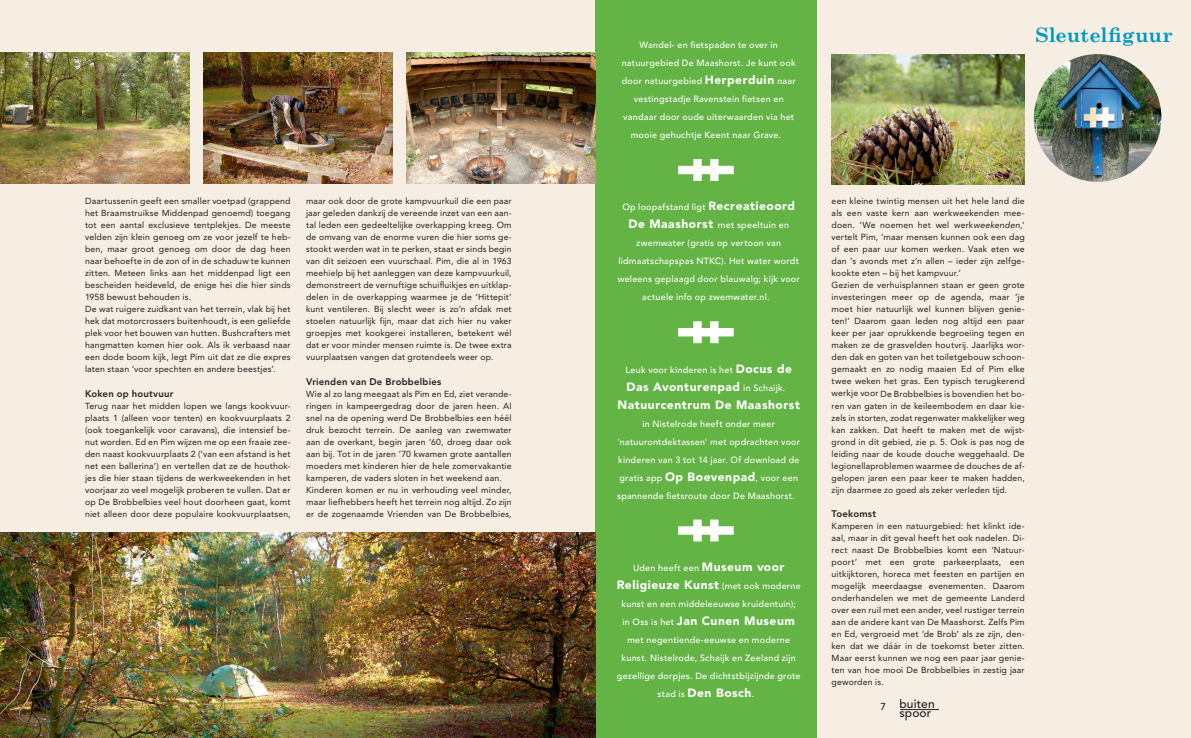
<style>
.page{position:relative;width:1191px;height:738px;background:#fff}
.page>*{position:absolute;margin:0;border:0;box-sizing:border-box;transform-origin:0 0}
.t1{font:700 20px "Century Schoolbook";letter-spacing:-.005em;color:#0099bd}
.t2{font:900 12px/18px "Avenir LT Std";letter-spacing:.045em;color:#fff;text-align:center}
.t3{font:500 12px/9px "Avenir LT Std";letter-spacing:.01em;color:#231f20;text-align:right}
.t4{font:800 9.5px "Avenir LT Pro";letter-spacing:.025em;color:#231f20}
.t5{font:500 9px/18px "Avenir LT Std";letter-spacing:.025em;color:#fff;text-align:center}
.t6{font:8.8px/12px "Avenir LT Pro";letter-spacing:.02em;color:#231f20;text-align:justify}
.s1{font-weight:900;font-size:12px}
.s2{font-weight:500;font-size:9px}
.s3{font-style:italic}
</style>
<div class="page">
<div style="left:0;top:0;width:1191px;height:737px;background:#f6eee2"></div>
<hr style="left:900px;top:708px;width:39px;height:1px;background:#231f20">
<div style="left:595px;top:0;width:222px;height:737px;background:#63b445"></div>
<svg style="left:678px;top:159px;width:55px;height:22px"></svg>
<svg style="left:678px;top:321px;width:55px;height:22px"></svg>
<svg style="left:678px;top:519px;width:55px;height:22px"></svg>
<img style="left:1033px;top:54px;width:128px;height:128px;border-radius:64px">
<img style="left:407px;top:53px;width:189px;height:131px">
<img style="left:831px;top:54px;width:193px;height:130px">
<img style="left:0;top:532px;width:595px;height:205px">
<img style="left:203px;top:53px;width:190px;height:131px">
<img style="left:0;top:53px;width:189px;height:131px">
<p class="t6" style="left:85px;top:195px;width:207px;text-align:left">Daartussenin geeft een smaller voetpad (grappend het Braamstruikse Middenpad genoemd) toegang tot een aantal exclusieve tentplekjes. De meeste velden zijn klein genoeg om ze voor jezelf te heb&shy;ben, maar groot genoeg om door de dag heen naar behoefte in de zon of in de schaduw te kunnen zitten. Meteen links aan het middenpad ligt een bescheiden heideveld, de enige hei die hier sinds 1958 bewust behouden is.<br>De wat ruigere zuidkant van het terrein, vlak bij het hek dat motorcrossers buitenhoudt, is een geliefde plek voor het bouwen van hutten. Bushcrafters met hangmatten komen hier ook. Als ik verbaasd naar een dode boom kijk, legt Pim uit dat ze die expres laten staan ‘voor spechten en andere beestjes’.</p>
<p class="t4" style="left:85px;top:387px;width:90px">Koken op houtvuur</p>
<p class="t6" style="left:85px;top:399px;width:207px">Terug naar het midden lopen we langs kookvuur&shy;plaats 1 (alleen voor tenten) en kookvuurplaats 2 (ook toegankelijk voor caravans), die intensief be&shy;nut worden. Ed en Pim wijzen me op een fraaie zee&shy;den naast kookvuurplaats 2 (‘van een afstand is het net een ballerina’) en vertellen dat ze de houthok&shy;jes die hier staan tijdens de werkweekenden in het voorjaar zo veel mogelijk proberen te vullen. Dat er op De Brobbelbies veel hout doorheen gaat, komt niet alleen door deze populaire kookvuurplaatsen,</p>
<p class="t6" style="left:306px;top:195px;width:207px">maar ook door de grote kampvuurkuil die een paar jaar geleden dankzij de vereende inzet van een aan&shy;tal leden een gedeeltelijke overkapping kreeg. Om de omvang van de enorme vuren die hier soms ge&shy;stookt werden wat in te perken, staat er sinds begin van dit seizoen een vuurschaal. Pim, die al in 1963 meehielp bij het aanleggen van deze kampvuurkuil, demonstreert de vernuftige schuifluikjes en uitklap&shy;delen in de overkapping waarmee je de ‘Hittepit’ kunt ventileren. Bij slecht weer is zo’n afdak met stoelen natuurlijk fijn, maar dat zich hier nu vaker groepjes met kookgerei installeren, betekent wél dat er voor minder mensen ruimte is. De twee extra vuurplaatsen vangen dat grotendeels weer op.</p>
<p class="t4" style="left:306px;top:375px;width:137px">Vrienden van De Brobbelbies</p>
<p class="t6" style="left:306px;top:387px;width:207px;text-align:left">Wie al zo lang meegaat als Pim en Ed, ziet verande&shy;ringen in kampeergedrag door de jaren heen. Al snel na de opening werd De Brobbelbies een héél druk bezocht terrein. De aanleg van zwemwater aan de overkant, begin jaren ’60, droeg daar ook aan bij. Tot in de jaren ’70 kwamen grote aantallen moeders met kinderen hier de hele zomervakantie kamperen, de vaders sloten in het weekend aan.<br>Kinderen komen er nu in verhouding veel minder, maar liefhebbers heeft het terrein nog altijd. Zo zijn er de zogenaamde Vrienden van De Brobbelbies,</p>
<p class="t5" style="left:639px;top:36px;width:140px">Wandel- en fietspaden te over in</p>
<p class="t5" style="left:622px;top:54px;width:175px">natuurgebied De Maashorst. Je kunt ook</p>
<p class="t5" style="left:622px;top:72px;width:175px">door natuurgebied <span class="s1">Herperduin</span> naar</p>
<p class="t5" style="left:634px;top:90px;width:151px">vestingstadje Ravenstein fietsen en</p>
<p class="t5" style="left:623px;top:108px;width:172px">vandaar door oude uiterwaarden via het</p>
<p class="t5" style="left:631px;top:126px;width:152px">mooie gehuchtje Keent naar Grave.</p>
<p class="t5" style="left:622px;top:198px;width:174px">Op loopafstand ligt <span class="s1">Recreatieoord</span></p>
<p class="t5" style="left:628px;top:216px;width:162px"><span class="s1">De Maashorst</span> met speeltuin en</p>
<p class="t5" style="left:636px;top:234px;width:146px">zwemwater (gratis op vertoon van</p>
<p class="t5" style="left:618px;top:252px;width:182px">lidmaatschapspas NTKC). Het water wordt</p>
<p class="t5" style="left:617px;top:270px;width:184px">weleens geplaagd door blauwalg; kijk voor</p>
<p class="t5" style="left:642px;top:288px;width:129px">actuele info op zwemwater.nl.</p>
<p class="t5" style="left:625px;top:360px;width:168px">Leuk voor kinderen is het <span class="s1">Docus de</span></p>
<h2 class="t2" style="left:617px;top:377px;width:184px">Das Avonturenpad <span class="s2">in Schaijk.<br></span>Natuurcentrum De Maashorst</h2>
<p class="t5" style="left:617px;top:414px;width:185px">in Nistelrode heeft onder meer 'natuurontdektassen' met opdrachten voor kinderen van 3 tot 14 jaar. Of download de gratis app <span class="s1">Op Boevenpad</span>, voor een spannende fietsroute door De Maashorst.</p>
<p class="t5" style="left:633px;top:558px;width:153px">Uden heeft een <span class="s1">Museum voor</span></p>
<h2 class="t2" style="left:617px;top:575px;width:185px">Religieuze Kunst <span class="s2">(met ook moderne</span></h2>
<p class="t5" style="left:621px;top:594px;width:176px">kunst en een middeleeuwse kruidentuin);</p>
<h2 class="t2" style="left:622px;top:611px;width:174px"><span class="s2">in Oss is het</span> Jan Cunen Museum</h2>
<p class="t5" style="left:617px;top:630px;width:185px">met negentiende-eeuwse en moderne kunst. Nistelrode, Schaijk en Zeeland zijn gezellige dorpjes. De dichtstbijzijnde grote</p>
<h2 class="t2" style="left:657px;top:683px;width:98px"><span class="s2">stad is</span> Den Bosch<span class="s2">.</span></h2>
<h1 class="t1" style="left:1035px;top:23px;width:139px">Sleutelfiguur</h1>
<p class="t6" style="left:831px;top:195px;width:195px;text-align:left">een kleine twintig mensen uit het hele land die als een vaste kern aan werkweekenden mee&shy;doen. ‘We noemen het wel werk<span class="s3">weekenden</span>,’ vertelt Pim, ‘maar mensen kunnen ook een dag of een paar uur komen werken. Vaak eten we dan ’s avonds met z’n allen – ieder zijn zelfge&shy;kookte eten – bij het kampvuur.’<br>Gezien de verhuisplannen staan er geen grote investeringen meer op de agenda, maar ‘je moet hier natuurlijk wel kunnen blijven genie&shy;ten!’ Daarom gaan leden nog altijd een paar keer per jaar oprukkende begroeiing tegen en maken ze de grasvelden houtvrij. Jaarlijks wor&shy;den dak en goten van het toiletgebouw schoon&shy;gemaakt en zo nodig maaien Ed of Pim elke twee weken het gras. Een typisch terugkerend werkje voor De Brobbelbies is bovendien het bo&shy;ren van gaten in de keileembodem en daar kie&shy;zels in storten, zodat regenwater makkelijker weg kan zakken. Dat heeft te maken met de wijst&shy;grond in dit gebied, zie p. 5. Ook is pas nog de leiding naar de koude douche weggehaald. De legionellaproblemen waarmee de douches de af&shy;gelopen jaren een paar keer te maken hadden, zijn daarmee zo goed als zeker verleden tijd.</p>
<p class="t4" style="left:831px;top:507px;width:46px">Toekomst</p>
<p class="t6" style="left:831px;top:519px;width:195px">Kamperen in een natuurgebied: het klinkt ide&shy;aal, maar in dit geval heeft het ook nadelen. Di&shy;rect naast De Brobbelbies komt een ‘Natuur&shy;poort’ met een grote parkeerplaats, een uitkijktoren, horeca met feesten en partijen en mogelijk meerdaagse evenementen. Daarom onderhandelen we met de gemeente Landerd over een ruil met een ander, veel rustiger terrein aan de andere kant van De Maashorst. Zelfs Pim en Ed, vergroeid met ‘de Brob’ als ze zijn, den&shy;ken dat we dáár in de toekomst beter zitten.<br>Maar eerst kunnen we nog een paar jaar genie&shy;ten van hoe mooi De Brobbelbies in zestig jaar geworden is.</p>
<h2 class="t3" style="left:880px;top:699px;width:56px"><sub>7</sub> buiten spoor</h2>
</div>
